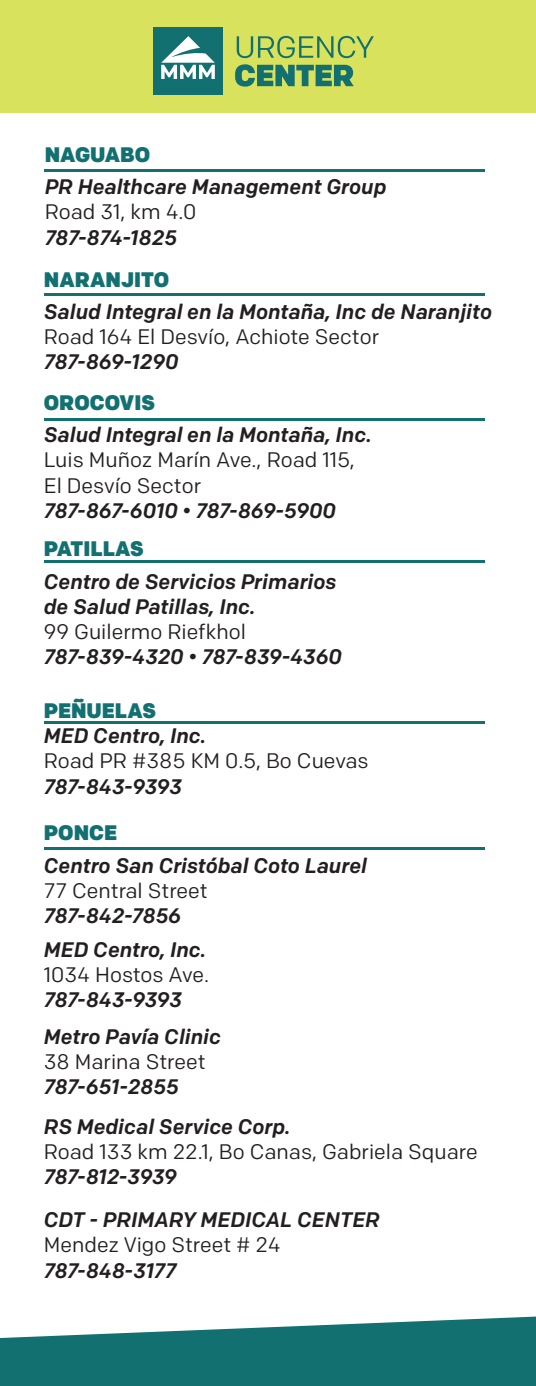
<style>
.page{position:relative;width:536px;height:1386px;background:#fff}
.page>*{position:absolute;margin:0;border:0;box-sizing:border-box;transform-origin:0 0}
.t1{font:italic 500 21px/25.2px "Colfax";color:#231f20}
.t2{font:21px/25.2px "Colfax";color:#231f20}
.t3{font:900 21px "Colfax";color:#127071}
.t4{font:italic 500 21px "Colfax";letter-spacing:-.02em;color:#231f20}
</style>
<div class="page">
<hr style="left:44px;top:560px;width:440px;height:3px;background:#127071">
<hr style="left:44px;top:722px;width:440px;height:2px;background:#127071">
<hr style="left:44px;top:848px;width:440px;height:2px;background:#127071">
<hr style="left:44px;top:294px;width:440px;height:2px;background:#127071">
<hr style="left:44px;top:419px;width:440px;height:2px;background:#127071">
<hr style="left:44px;top:169px;width:440px;height:2px;background:#127071">
<svg style="left:0;top:1317px;width:536px;height:69px;background:#358586"></svg>
<div style="left:0;top:0;width:536px;height:112px;background:#d9e25c"></div>
<div style="left:154px;top:28px;width:69px;height:67px;background:#127071"></div>
<svg style="left:161px;top:36px;width:54px;height:43px"></svg>
<svg style="left:236px;top:36px;width:138px;height:22px"></svg>
<svg style="left:235px;top:64px;width:118px;height:23px"></svg>
<p class="t3" style="left:45px;top:142px;width:107px">NAGUABO</p>
<p class="t1" style="left:45px;top:174px;width:343px">PR Healthcare Management Group</p>
<p class="t2" style="left:45px;top:199px;width:153px">Road 31, km 4.0</p>
<p class="t4" style="left:45px;top:224px;width:134px">787-874-1825</p>
<p class="t3" style="left:44px;top:266px;width:127px">NARANJITO</p>
<p class="t1" style="left:44px;top:299px;width:449px">Salud Integral en la Montaña, Inc de Naranjito</p>
<p class="t2" style="left:44px;top:324px;width:336px">Road 164 El Desvío, Achiote Sector</p>
<p class="t1" style="left:44px;top:349px;width:136px">787-869-1290</p>
<p class="t3" style="left:44px;top:390px;width:113px">OROCOVIS</p>
<p class="t1" style="left:44px;top:422px;width:329px">Salud Integral en la Montaña, Inc.</p>
<p class="t2" style="left:44px;top:447px;width:312px">Luis Muñoz Marín Ave., Road 115,<br>El Desvío Sector</p>
<p class="t1" style="left:44px;top:498px;width:293px">787-867-6010 • 787-869-5900</p>
<p class="t3" style="left:44px;top:536px;width:101px">PATILLAS</p>
<p class="t1" style="left:44px;top:568px;width:294px">Centro de Servicios Primarios de Salud Patillas, Inc.</p>
<p class="t2" style="left:44px;top:619px;width:203px">99 Guilermo Riefkhol</p>
<p class="t1" style="left:44px;top:644px;width:299px">787-839-4320 • 787-839-4360</p>
<p class="t3" style="left:44px;top:698px;width:114px">PEÑUELAS</p>
<p class="t1" style="left:44px;top:723px;width:164px">MED Centro, Inc.</p>
<p class="t2" style="left:44px;top:748px;width:326px">Road PR #385 KM 0.5, Bo Cuevas</p>
<p class="t4" style="left:44px;top:773px;width:139px">787-843-9393</p>
<p class="t3" style="left:44px;top:820px;width:75px">PONCE</p>
<p class="t1" style="left:44px;top:852px;width:324px">Centro San Cristóbal Coto Laurel</p>
<p class="t2" style="left:44px;top:878px;width:165px">77 Central Street</p>
<p class="t1" style="left:44px;top:898px;width:164px;line-height:33.9px">787-842-7856<br>MED Centro, Inc.</p>
<p class="t2" style="left:44px;top:962px;width:166px">1034 Hostos Ave.</p>
<p class="t4" style="left:44px;top:987px;width:139px">787-843-9393</p>
<p class="t1" style="left:44px;top:1024px;width:178px">Metro Pavía Clinic</p>
<p class="t2" style="left:44px;top:1049px;width:163px">38 Marina Street</p>
<p class="t1" style="left:44px;top:1067px;width:248px;line-height:39.4px">787-651-2855<br>RS Medical Service Corp.</p>
<p class="t2" style="left:44px;top:1139px;width:435px">Road 133 km 22.1, Bo Canas, Gabriela Square</p>
<p class="t1" style="left:44px;top:1155px;width:337px;line-height:43.2px">787-812-3939<br>CDT - PRIMARY MEDICAL CENTER</p>
<p class="t2" style="left:44px;top:1232px;width:238px">Mendez Vigo Street # 24</p>
<p class="t1" style="left:44px;top:1257px;width:134px">787-848-3177</p>
</div>
